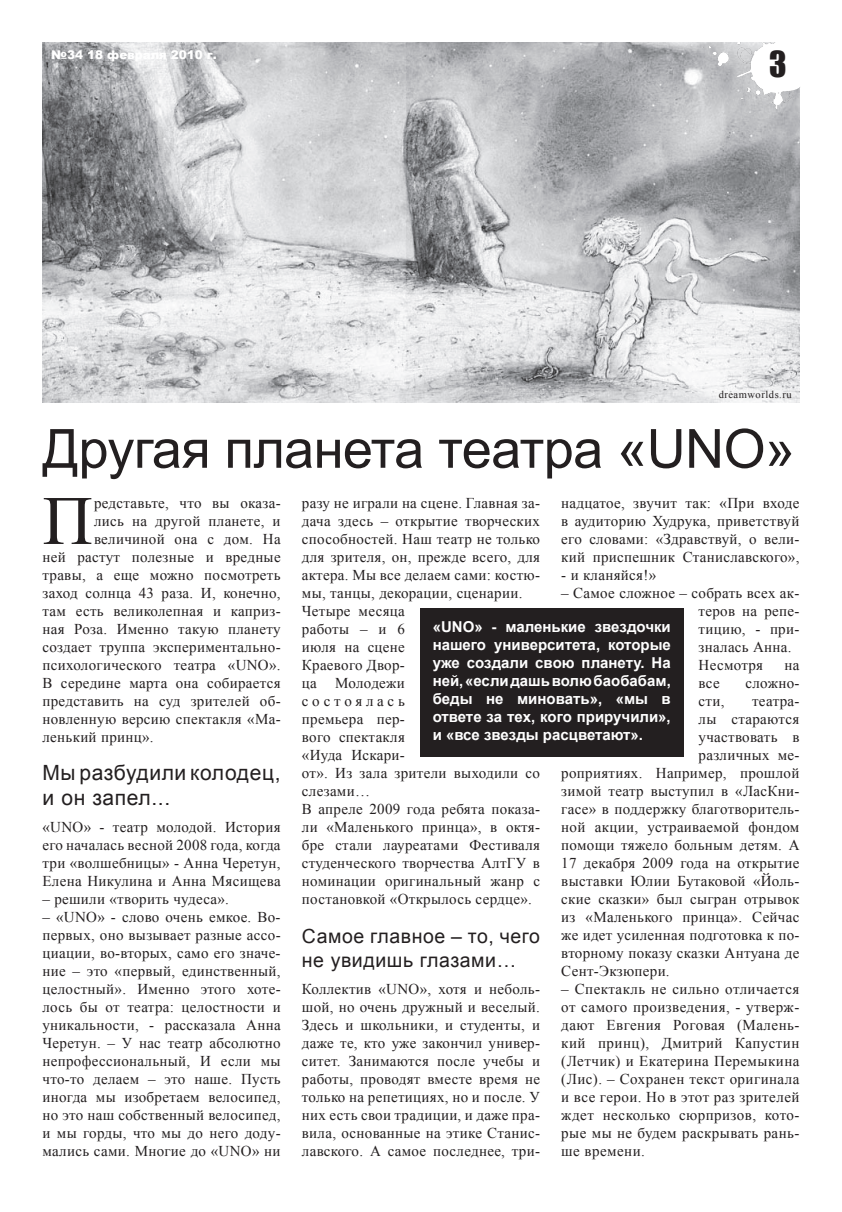
<style>
.page{position:relative;width:842px;height:1212px;background:#fff}
.page>*{position:absolute;margin:0;border:0;box-sizing:border-box;transform-origin:0 0}
.t1{font:69.3px "Times New Roman";color:#231f20}
.t2{font:54px "Arial";letter-spacing:-.01em;color:#231f20}
.t3{font:33px "Impact";color:#231f20}
.t4{font:21px/25.2px "Arial";letter-spacing:.03em;color:#231f20}
.t5{font:19.5px/23.4px "Arial";letter-spacing:.03em;color:#231f20}
.t6{font:15px/18px "Times New Roman";letter-spacing:.02em;color:#231f20;text-align:justify}
.t7{font:700 15px/18px "Arial";color:#fff;text-align:justify}
.t8{font:900 12px "Arial";color:#fff}
.t9{font:10.5px "Times New Roman";letter-spacing:.05em;color:#231f20}
</style>
<div class="page">
<img style="left:43px;top:43px;width:756px;height:360px">
<img style="left:702px;top:43px;width:98px;height:65px">
<div style="left:420px;top:609px;width:264px;height:148px;background:#231f20"></div>
<p class="t8" style="left:51px;top:46px;width:167px">№34 18 февраля 2010 г.</p>
<h3 class="t3" style="left:769px;top:39px;width:19px">3</h3>
<p class="t9" style="left:719px;top:387px;width:75px">dreamworlds.ru</p>
<h2 class="t2" style="left:43px;top:413px;width:754px">Другая планета театра «UNO»</h2>
<h1 class="t1" style="left:43px;top:474px;width:52px">П</h1>
<p class="t6" style="left:94px;top:494px;width:188px">редставьте, что вы оказа-</p>
<p class="t6" style="left:94px;top:512px;width:188px">лись на другой планете, и</p>
<p class="t6" style="left:94px;top:530px;width:188px">величиной она с дом. На</p>
<p class="t6" style="left:43px;top:548px;width:240px">ней растут полезные и вредные</p>
<p class="t6" style="left:43px;top:566px;width:240px">травы, а еще можно посмотреть</p>
<p class="t6" style="left:43px;top:584px;width:240px">заход солнца 43 раза. И, конечно,</p>
<p class="t6" style="left:43px;top:602px;width:240px">там есть великолепная и каприз-</p>
<p class="t6" style="left:43px;top:620px;width:240px">ная Роза. Именно такую планету</p>
<p class="t6" style="left:43px;top:638px;width:240px">создает труппа экспериментально-</p>
<p class="t6" style="left:43px;top:656px;width:240px">психологического театра «UNO».</p>
<p class="t6" style="left:43px;top:674px;width:240px">В середине марта она собирается</p>
<p class="t6" style="left:43px;top:692px;width:240px">представить на суд зрителей об-</p>
<p class="t6" style="left:43px;top:710px;width:240px">новленную версию спектакля «Ма-</p>
<p class="t6" style="left:43px;top:728px;width:113px">ленький принц».</p>
<h3 class="t4" style="left:43px;top:760px;width:240px">Мы разбудили колодец, и он запел...</h3>
<p class="t6" style="left:43px;top:817px;width:240px">«UNO» - театр молодой. История его началась весной 2008 года, когда три «волшебницы» - Анна Черетун, Елена Никулина и Анна Мясищева</p>
<p class="t6" style="left:43px;top:889px;width:188px">– решили «творить чудеса».</p>
<p class="t6" style="left:43px;top:907px;width:240px">– «UNO» - слово очень емкое. Во&shy;первых, оно вызывает разные ассо&shy;циации, во-вторых, само его значе&shy;ние – это «первый, единственный, целостный». Именно этого хоте&shy;лось бы от театра: целостности и уникальности, - рассказала Анна Черетун. – У нас театр абсолютно непрофессиональный, И если мы что-то делаем – это наше. Пусть иногда мы изобретаем велосипед, но это наш собственный велосипед, и мы горды, что мы до него доду&shy;мались сами. Многие до «UNO» ни</p>
<p class="t6" style="left:561px;top:494px;width:240px">надцатое, звучит так: «При входе в аудиторию Худрука, приветствуй его словами: «Здравствуй, о вели&shy;кий приспешник Станиславского»,</p>
<p class="t6" style="left:561px;top:566px;width:96px">- и кланяйся!»</p>
<p class="t6" style="left:699px;top:584px;width:102px;text-align:left;text-indent:-137px">– Самое сложное – собрать всех ак&shy;теров на репе&shy;тицию, - при&shy;зналась Анна.<br>Несмотря</p>
<p class="t6" style="left:302px;top:494px;width:240px;text-align:left">разу не играли на сцене. Главная за&shy;дача здесь – открытие творческих способностей. Наш театр не только для зрителя, он, прежде всего, для актера. Мы все делаем сами: костю&shy;мы, танцы, декорации, сценарии.<br>Четыре месяца<br>работы – и 6<br>июля на сцене<br>Краевого Двор-<br>ца Молодежи<br>состоялась<br>премьера пер-<br>вого спектакля<br>«Иуда Искари-<br>от». Из зала зрители выходили со слезами…<br>В апреле 2009 года ребята показа&shy;ли «Маленького принца», в октя&shy;бре стали лауреатами Фестиваля студенческого творчества АлтГУ в номинации оригинальный жанр с постановкой «Открылось сердце».</p>
<h3 class="t5" style="left:302px;top:925px;width:240px">Самое главное – то, чего не увидишь глазами…</h3>
<p class="t6" style="left:302px;top:979px;width:240px">Коллектив «UNO», хотя и неболь&shy;шой, но очень дружный и веселый.<br>Здесь и школьники, и студенты, и даже те, кто уже закончил универ&shy;ситет. Занимаются после учебы и работы, проводят вместе время не только на репетициях, но и после. У них есть свои традиции, и даже пра&shy;вила, основанные на этике Станис&shy;лавского. А самое последнее, три-</p>
<p class="t7" style="left:433px;top:618px;width:240px">«UNO» - маленькие звездочки нашего университета, которые уже создали свою планету. На ней, «если дашь волю баобабам, беды не миновать», «мы в ответе за тех, кого приручили», и «все звезды расцветают».</p>
<p class="t6" style="left:784px;top:656px;width:16px">на</p>
<p class="t6" style="left:699px;top:674px;width:23px">все</p>
<p class="t6" style="left:745px;top:674px;width:55px">сложно-</p>
<p class="t6" style="left:699px;top:692px;width:27px">сти,</p>
<p class="t6" style="left:752px;top:692px;width:49px">театра-</p>
<p class="t6" style="left:699px;top:710px;width:102px">лы стараются</p>
<p class="t6" style="left:699px;top:728px;width:102px">участвовать в</p>
<p class="t6" style="left:699px;top:746px;width:102px">различных ме-</p>
<p class="t6" style="left:561px;top:764px;width:240px">роприятиях. Например, прошлой</p>
<p class="t6" style="left:561px;top:782px;width:240px">зимой театр выступил в «ЛасКни-</p>
<p class="t6" style="left:561px;top:800px;width:240px">гасе» в поддержку благотворитель-</p>
<p class="t6" style="left:561px;top:818px;width:240px">ной акции, устраиваемой фондом</p>
<p class="t6" style="left:561px;top:836px;width:240px">помощи тяжело больным детям. А</p>
<p class="t6" style="left:561px;top:854px;width:240px">17 декабря 2009 года на открытие</p>
<p class="t6" style="left:561px;top:872px;width:240px">выставки Юлии Бутаковой «Йоль-</p>
<p class="t6" style="left:561px;top:890px;width:240px">ские сказки» был сыгран отрывок</p>
<p class="t6" style="left:561px;top:908px;width:240px">из «Маленького принца». Сейчас</p>
<p class="t6" style="left:561px;top:926px;width:240px">же идет усиленная подготовка к по-</p>
<p class="t6" style="left:561px;top:944px;width:240px">вторному показу сказки Антуана де</p>
<p class="t6" style="left:561px;top:962px;width:110px">Сент-Экзюпери.</p>
<p class="t6" style="left:561px;top:980px;width:240px">– Спектакль не сильно отличается от самого произведения, - утверж&shy;дают Евгения Роговая (Малень&shy;кий принц), Дмитрий Капустин (Летчик) и Екатерина Перемыкина (Лис). – Сохранен текст оригинала и все герои. Но в этот раз зрителей ждет несколько сюрпризов, кото&shy;рые мы не будем раскрывать рань&shy;ше времени.</p>
</div>
